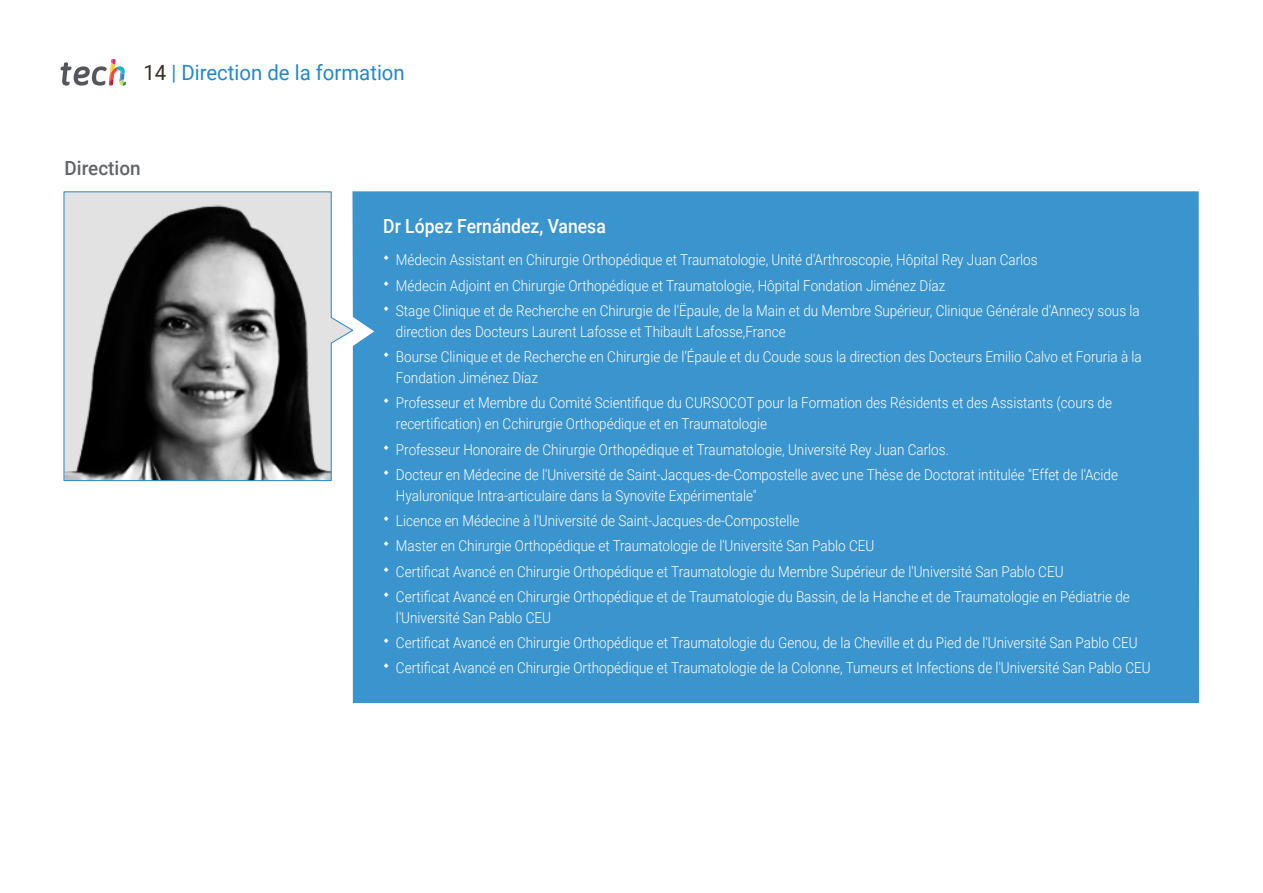
<style>
.page{position:relative;width:1263px;height:893px;background:#fff}
.page>*{position:absolute;margin:0;border:0;box-sizing:border-box;transform-origin:0 0}
.t1{font:21px "Roboto";color:#2488c9}
.t2{font:500 19.5px "Roboto";color:#fff;scale:.9 1}
.t3{font:500 19.5px "Roboto";color:#61646a}
.t4{font:300 15px/25.2px "Roboto";color:#fff;scale:.9 1}
.s1{color:#312e20}
</style>
<div class="page">
<svg style="left:61px;top:59px;width:65px;height:27px"></svg>
<div style="left:352px;top:191px;width:847px;height:512px;background:#3a94ce"></div>
<svg style="left:64px;top:191px;width:289px;height:290px;background:#878888"></svg>
<svg style="left:384px;top:255px;width:4px;height:5px"></svg>
<svg style="left:384px;top:281px;width:4px;height:5px"></svg>
<svg style="left:384px;top:306px;width:4px;height:5px"></svg>
<svg style="left:384px;top:352px;width:4px;height:5px"></svg>
<svg style="left:384px;top:398px;width:4px;height:5px"></svg>
<svg style="left:384px;top:445px;width:4px;height:5px"></svg>
<svg style="left:384px;top:470px;width:4px;height:5px"></svg>
<svg style="left:384px;top:516px;width:4px;height:5px"></svg>
<svg style="left:384px;top:541px;width:4px;height:5px"></svg>
<svg style="left:384px;top:567px;width:4px;height:5px"></svg>
<svg style="left:384px;top:592px;width:4px;height:5px"></svg>
<svg style="left:384px;top:638px;width:4px;height:5px"></svg>
<svg style="left:384px;top:663px;width:4px;height:5px"></svg>
<h1 class="t1" style="left:144px;top:57px;width:263px"><span class="s1">14</span> | Direction de la formation</h1>
<h2 class="t3" style="left:65px;top:154px;width:78px">Direction</h2>
<h2 class="t2" style="left:383px;top:212px;width:249px">Dr López Fernández, Vanesa</h2>
<p class="t4" style="left:396px;top:247px;width:828px">Médecin Assistant en Chirurgie Orthopédique et Traumatologie, Unité d'Arthroscopie, Hôpital Rey Juan Carlos<br>Médecin Adjoint en Chirurgie Orthopédique et Traumatologie, Hôpital Fondation Jiménez Díaz<br>Stage Clinique et de Recherche en Chirurgie de l'Ëpaule, de la Main et du Membre Supérieur, Clinique Générale d'Annecy sous la</p>
<p class="t4" style="left:396px;top:318px;width:830px">direction des Docteurs Laurent Lafosse et Thibault Lafosse,France<br>Bourse Clinique et de Recherche en Chirurgie de l’Épaule et du Coude sous la direction des Docteurs Emilio Calvo et Foruria à la</p>
<p class="t4" style="left:396px;top:365px;width:797px">Fondation Jiménez Díaz<br>Professeur et Membre du Comité Scientifique du CURSOCOT pour la Formation des Résidents et des Assistants (cours de</p>
<p class="t4" style="left:396px;top:411px;width:804px">recertification) en Cchirurgie Orthopédique et en Traumatologie<br>Professeur Honoraire de Chirurgie Orthopédique et Traumatologie, Université Rey Juan Carlos.<br>Docteur en Médecine de l'Université de Saint-Jacques-de-Compostelle avec une Thèse de Doctorat intitulée "Effet de l'Acide</p>
<p class="t4" style="left:396px;top:482px;width:817px">Hyaluronique Intra-articulaire dans la Synovite Expérimentale"<br>Licence en Médecine à l'Université de Saint-Jacques-de-Compostelle<br>Master en Chirurgie Orthopédique et Traumatologie de l'Université San Pablo CEU<br>Certificat Avancé en Chirurgie Orthopédique et Traumatologie du Membre Supérieur de l'Université San Pablo CEU<br>Certificat Avancé en Chirurgie Orthopédique et de Traumatologie du Bassin, de la Hanche et de Traumatologie en Pédiatrie de</p>
<p class="t4" style="left:396px;top:604px;width:840px">l'Université San Pablo CEU<br>Certificat Avancé en Chirurgie Orthopédique et Traumatologie du Genou, de la Cheville et du Pied de l'Université San Pablo CEU<br>Certificat Avancé en Chirurgie Orthopédique et Traumatologie de la Colonne, Tumeurs et Infections de l'Université San Pablo CEU</p>
</div>
